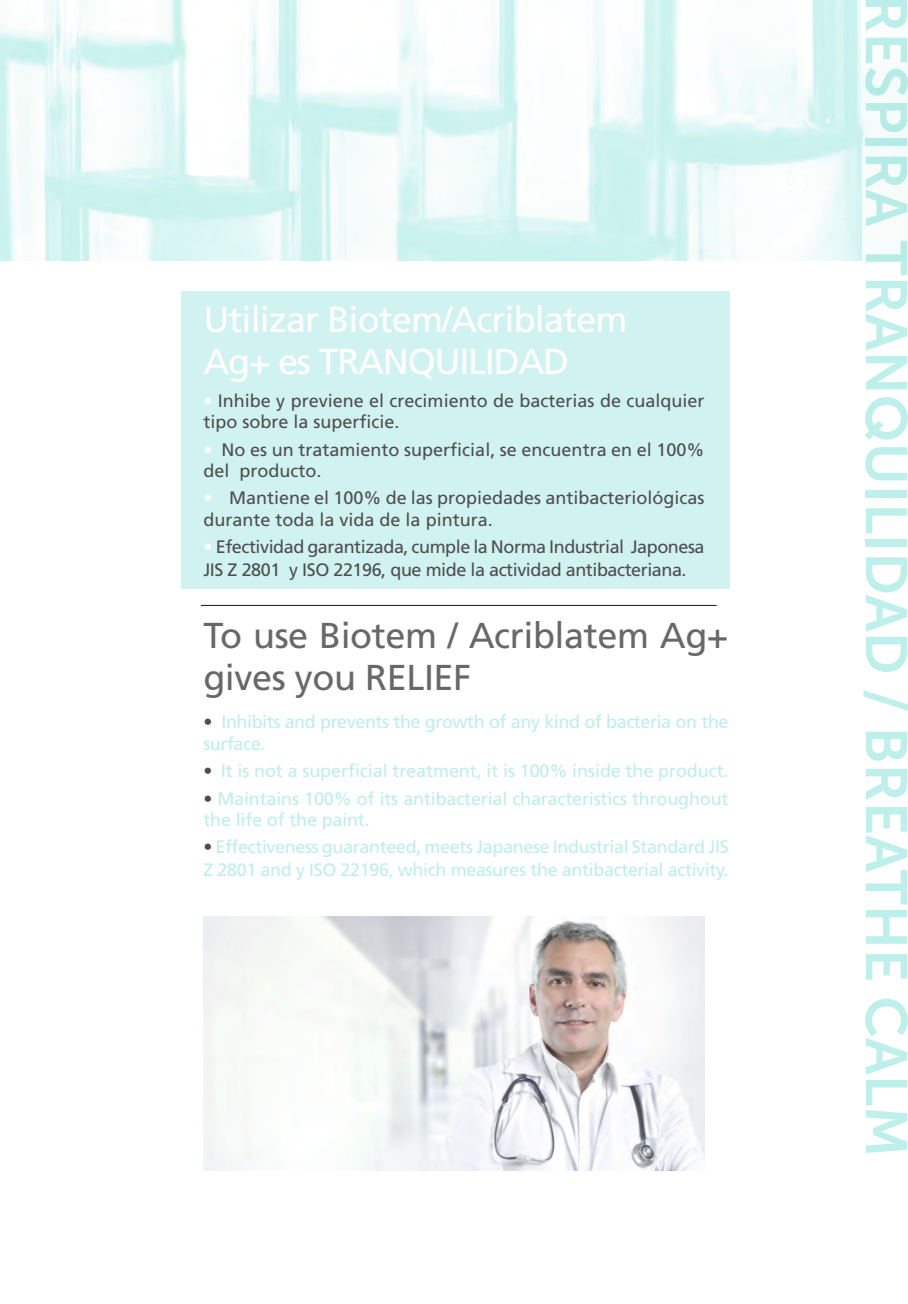
<style>
.page{position:relative;width:908px;height:1304px;background:#fff}
.page>*{position:absolute;margin:0;border:0;box-sizing:border-box;transform-origin:0 0}
.t1{font:58px "Museo Sans 700";color:#bdefeb}
.t2{font:36px "Frutiger LT Std";letter-spacing:-.025em;color:#fff}
.t3{font:36px/42px "Frutiger LT Std";letter-spacing:-.01em;color:#686868}
.t4{font:18px/21.6px "Frutiger LT Std";letter-spacing:-.02em;color:#bdefeb}
.t5{font:18px/21.6px "Frutiger LT Std";color:#4e4e4d}
.t6{font:18px/22.8px "Frutiger LT Std";letter-spacing:-.025em;color:#4e4e4d}
.s1{color:#fff}
.s2{color:#4e4e4d}
</style>
<div class="page">
<img style="left:0;top:0;width:907px;height:261px">
<div style="left:182px;top:291px;width:547px;height:297px;background:#d0f3f1"></div>
<hr style="left:201px;top:605px;width:515px;height:1px;background:#151616">
<img style="left:203px;top:917px;width:501px;height:254px">
<p class="t2" style="left:203px;top:298px;width:425px">Utilizar Biotem/Acriblatem</p>
<p class="t2" style="left:203px;top:340px;width:367px">Ag+ es TRANQUILIDAD</p>
<p class="t5" style="left:203px;top:390px;width:502px"><span class="s1">•</span> Inhibe y previene el crecimiento de bacterias de cualquier tipo sobre la superficie.</p>
<p class="t5" style="left:203px;top:439px;width:502px"><span class="s1">•</span> No es un tratamiento superficial, se encuentra en el 100% del producto.</p>
<p class="t5" style="left:203px;top:487px;width:502px"><span class="s1">•</span> Mantiene el 100% de las propiedades antibacteriológicas durante toda la vida de la pintura.</p>
<p class="t6" style="left:203px;top:536px;width:502px"><span class="s1">•</span> Efectividad garantizada, cumple la Norma Industrial Japonesa<br>JIS Z 2801 y ISO 22196, que mide la actividad antibacteriana.</p>
<p class="t3" style="left:203px;top:614px;width:526px">To use Biotem / Acriblatem Ag+ gives you RELIEF</p>
<p class="t4" style="left:203px;top:711px;width:526px"><span class="s2">•</span> Inhibits and prevents the growth of any kind of bacteria on the surface.</p>
<p class="t4" style="left:203px;top:760px;width:526px"><span class="s2">•</span> It is not a superficial treatment, it is 100% inside the product.</p>
<p class="t4" style="left:203px;top:788px;width:526px"><span class="s2">•</span> Maintains 100% of its antibacterial characteristics throughout the life of the paint.</p>
<p class="t4" style="left:203px;top:836px;width:526px;line-height:22.8px"><span class="s2">•</span> Effectiveness guaranteed, meets Japanese Industrial Standard JIS<br>Z 2801 and y ISO 22196, which measures the antibacterial activity.</p>
<h1 class="t1" style="left:917px;top:-6px;width:1164px;rotate:90deg">RESPIRA TRANQUILIDAD / BREATHE CALM</h1>
</div>
